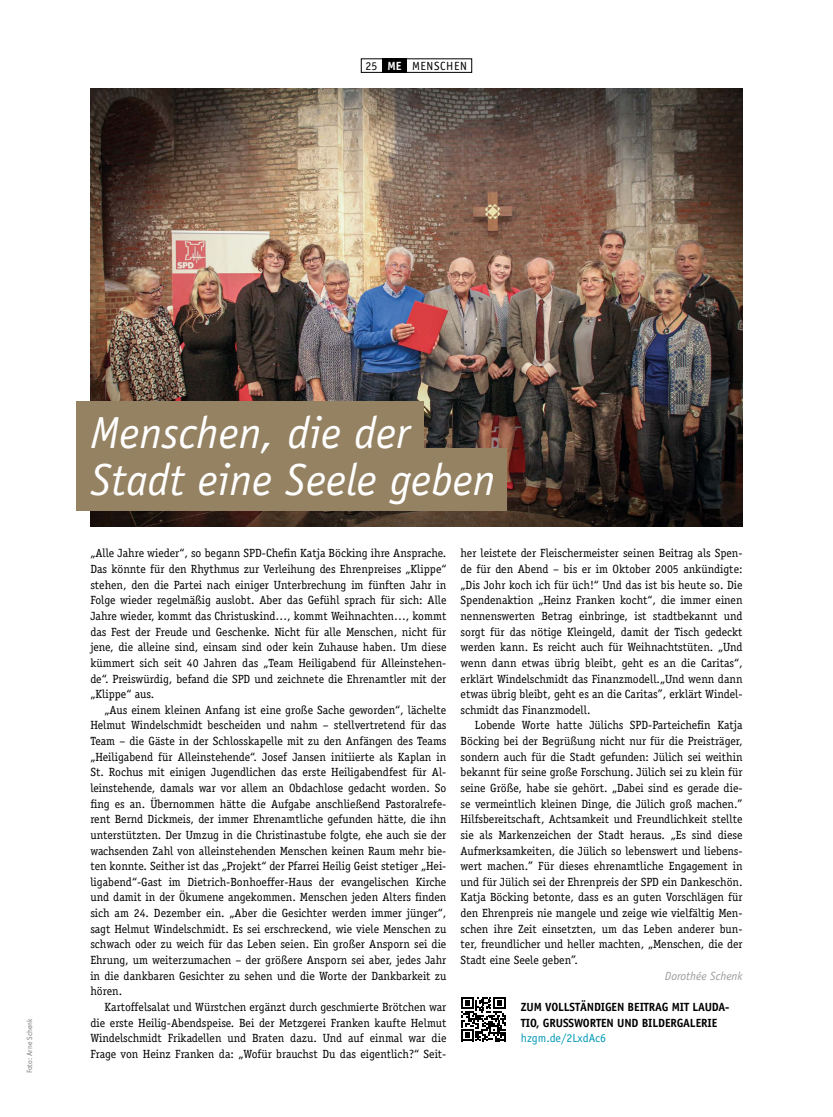
<style>
.page{position:relative;width:833px;height:1117px;background:#fff}
.page>*{position:absolute;margin:0;border:0;box-sizing:border-box;transform-origin:0 0}
.t1{font:italic 45px/46.9px "Officina Sans";color:#fff}
.t2{font:11.88px/15.6px "Officina Serif";color:#000;text-align:justify}
.t3{font:700 11.88px/15.6px "Officina Sans";letter-spacing:-.01em;color:#000}
.t4{font:11.88px "Officina Sans";color:#0098b5}
.t5{font:italic 11.88px "Officina Sans";color:#9c9d9d}
.t6{font:11.88px "Officina Sans";letter-spacing:.05em;color:#000}
.t7{font:7.5px "Officina Sans";color:#7b7b7a}
.s1{font-weight:700;color:#fff}
</style>
<div class="page">
<div style="left:361px;top:58px;width:111px;height:15px;border:1px solid #000"></div>
<div style="left:382px;top:58px;width:25px;height:15px;background:#000"></div>
<img style="left:90px;top:88px;width:652px;height:438px">
<svg style="left:461px;top:997px;width:44px;height:43px"></svg>
<div style="left:76px;top:401px;width:348px;height:62px;background:#958262"></div>
<div style="left:76px;top:448px;width:431px;height:62px;background:#958262"></div>
<p class="t6" style="left:366px;top:59px;width:103px">25 <span class="s1">ME</span> MENSCHEN</p>
<p class="t7" style="left:25px;top:1073px;width:56px;rotate:-90deg">Foto: Arne Schenk</p>
<h1 class="t1" style="left:90px;top:409px;width:406px">Menschen, die der<br>Stadt eine Seele geben</h1>
<p class="t2" style="left:90px;top:545px;width:357px">„Alle Jahre wieder“, so begann SPD-Chefin Katja Böcking ihre Ansprache.<br>Das könnte für den Rhythmus zur Verleihung des Ehrenpreises „Klippe“ stehen, den die Partei nach einiger Unterbrechung im fünften Jahr in Folge wieder regelmäßig auslobt. Aber das Gefühl sprach für sich: Alle Jahre wieder, kommt das Christuskind…, kommt Weihnachten…, kommt das Fest der Freude und Geschenke. Nicht für alle Menschen, nicht für jene, die alleine sind, einsam sind oder kein Zuhause haben. Um diese kümmert sich seit 40 Jahren das „Team Heiligabend für Alleinstehen&shy;de“. Preiswürdig, befand die SPD und zeichnete die Ehrenamtler mit der „Klippe“ aus.</p>
<p class="t2" style="left:90px;top:701px;width:357px;text-indent:14px">„Aus einem kleinen Anfang ist eine große Sache geworden“, lächelte Helmut Windelschmidt bescheiden und nahm – stellvertretend für das Team – die Gäste in der Schlosskapelle mit zu den Anfängen des Teams „Heiligabend für Alleinstehende“. Josef Jansen initiierte als Kaplan in St. Rochus mit einigen Jugendlichen das erste Heiligabendfest für Al&shy;leinstehende, damals war vor allem an Obdachlose gedacht worden. So fing es an. Übernommen hätte die Aufgabe anschließend Pastoralrefe&shy;rent Bernd Dickmeis, der immer Ehrenamtliche gefunden hätte, die ihn unterstützten. Der Umzug in die Christinastube folgte, ehe auch sie der wachsenden Zahl von alleinstehenden Menschen keinen Raum mehr bie&shy;ten konnte. Seither ist das „Projekt“ der Pfarrei Heilig Geist stetiger „Hei&shy;ligabend“-Gast im Dietrich-Bonhoeffer-Haus der evangelischen Kirche und damit in der Ökumene angekommen. Menschen jeden Alters finden sich am 24. Dezember ein. „Aber die Gesichter werden immer jünger“, sagt Helmut Windelschmidt. Es sei erschreckend, wie viele Menschen zu schwach oder zu weich für das Leben seien. Ein großer Ansporn sei die Ehrung, um weiterzumachen – der größere Ansporn sei aber, jedes Jahr in die dankbaren Gesichter zu sehen und die Worte der Dankbarkeit zu hören.</p>
<p class="t2" style="left:90px;top:998px;width:357px;text-indent:14px">Kartoffelsalat und Würstchen ergänzt durch geschmierte Brötchen war die erste Heilig-Abendspeise. Bei der Metzgerei Franken kaufte Helmut Windelschmidt Frikadellen und Braten dazu. Und auf einmal war die Frage von Heinz Franken da: „Wofür brauchst Du das eigentlich?“ Seit-</p>
<p class="t2" style="left:460px;top:545px;width:283px">her leistete der Fleischermeister seinen Beitrag als Spen&shy;de für den Abend – bis er im Oktober 2005 ankündigte: „Dis Johr koch ich für üch!“ Und das ist bis heute so. Die Spendenaktion „Heinz Franken kocht“, die immer einen nennenswerten Betrag einbringe, ist stadtbekannt und sorgt für das nötige Kleingeld, damit der Tisch gedeckt werden kann. Es reicht auch für Weihnachtstüten. „Und wenn dann etwas übrig bleibt, geht es an die Caritas“, erklärt Windelschmidt das Finanzmodell.„Und wenn dann etwas übrig bleibt, geht es an die Caritas”, erklärt Windel&shy;schmidt das Finanzmodell.</p>
<p class="t2" style="left:460px;top:717px;width:283px;text-indent:14px">Lobende Worte hatte Jülichs SPD-Parteichefin Katja Böcking bei der Begrüßung nicht nur für die Preisträger, sondern auch für die Stadt gefunden: Jülich sei weithin bekannt für seine große Forschung. Jülich sei zu klein für seine Größe, habe sie gehört. „Dabei sind es gerade die&shy;se vermeintlich kleinen Dinge, die Jülich groß machen.” Hilfsbereitschaft, Achtsamkeit und Freundlichkeit stellte sie als Markenzeichen der Stadt heraus. „Es sind diese Aufmerksamkeiten, die Jülich so lebenswert und liebens&shy;wert machen.” Für dieses ehrenamtliche Engagement in und für Jülich sei der Ehrenpreis der SPD ein Dankeschön.<br>Katja Böcking betonte, dass es an guten Vorschlägen für den Ehrenpreis nie mangele und zeige wie vielfältig Men&shy;schen ihre Zeit einsetzten, um das Leben anderer bun&shy;ter, freundlicher und heller machten, „Menschen, die der Stadt eine Seele geben”.</p>
<p class="t5" style="left:665px;top:968px;width:79px">Dorothée Schenk</p>
<p class="t3" style="left:521px;top:998px;width:210px">ZUM VOLLSTÄNDIGEN BEITRAG MIT LAUDA-<br>TIO, GRUSSWORTEN UND BILDERGALERIE</p>
<p class="t4" style="left:521px;top:1030px;width:87px">hzgm.de/2LxdAc6</p>
</div>
